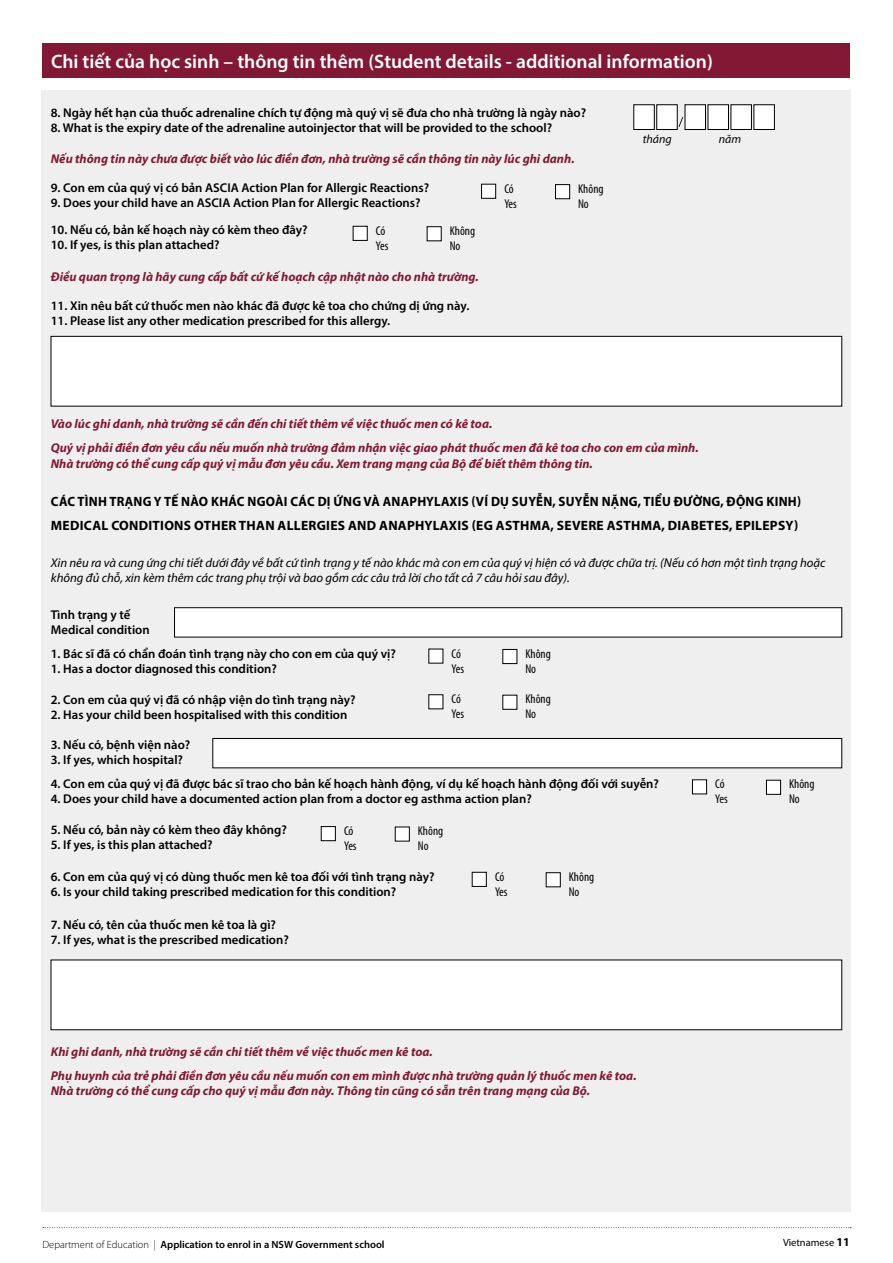
<style>
.page{position:relative;width:893px;height:1263px;background:#fff}
.page>*{position:absolute;margin:0;border:0;box-sizing:border-box;transform-origin:0 0}
.Reverse_Heading{font:600 19.5px "Myriad Pro";color:#fff}
.Subheading_black_cap{font:700 13.5px "Myriad Pro";letter-spacing:.02em;color:#000}
.Subheading_black_cap-2{font:700 13.5px "Myriad Pro";letter-spacing:.02em;color:#000;scale:.96 1}
.Questions{font:600 12.75px "Myriad Pro";color:#000}
.Questions_Eng{font:600 12.75px "Myriad Pro";color:#000}
.Patone_text{font:italic 700 12.75px/15.3px "Myriad Pro";color:#821834}
.Text_Italic{font:italic 12.75px/15.3px "Myriad Pro";color:#000}
.Text_Italic-2{font:italic 700 12.75px "Myriad Pro";color:#821834}
.Answer{font:condensed 12.75px "Myriad Pro";color:#000}
.Answer_Eng{font:condensed 12.75px "Myriad Pro";letter-spacing:-.005em;color:#000}
.t1{font:italic 12px "Myriad Pro";color:#000}
.t2{font:600 10.5px "Myriad Pro";color:#000}
.t3{font:10.5px "Myriad Pro";color:#000}
.s1{font-weight:300}
.s2{font-weight:700;font-size:12px}
</style>
<div class="page">
<div style="left:43px;top:44px;width:807px;height:34px;background:#821834"></div>
<svg style="left:43px;top:1227px;width:808px;height:1px"></svg>
<div style="left:41px;top:90px;width:809px;height:1122px;background:#efefef"></div>
<div style="left:175px;top:608px;width:667px;height:29px;background:#fff"></div>
<div style="left:174px;top:607px;width:668px;height:30px;border:1px solid #000"></div>
<div style="left:213px;top:738px;width:629px;height:30px;background:#fff"></div>
<div style="left:213px;top:738px;width:629px;height:30px;border:1px solid #000"></div>
<div style="left:51px;top:960px;width:791px;height:70px;background:#fff"></div>
<div style="left:472px;top:872px;width:14px;height:14px;background:#fff"></div>
<div style="left:546px;top:873px;width:14px;height:14px;background:#fff"></div>
<div style="left:546px;top:872px;width:14px;height:15px;border:1px solid #000"></div>
<div style="left:321px;top:826px;width:14px;height:15px;background:#fff"></div>
<div style="left:321px;top:826px;width:15px;height:15px;border:1px solid #000"></div>
<div style="left:395px;top:827px;width:14px;height:14px;background:#fff"></div>
<div style="left:395px;top:827px;width:15px;height:14px;border:1px solid #000"></div>
<div style="left:692px;top:780px;width:15px;height:14px;background:#fff"></div>
<div style="left:692px;top:780px;width:15px;height:14px;border:1px solid #000"></div>
<div style="left:766px;top:780px;width:15px;height:14px;background:#fff"></div>
<div style="left:766px;top:780px;width:15px;height:14px;border:1px solid #000"></div>
<div style="left:429px;top:695px;width:14px;height:14px;background:#fff"></div>
<div style="left:503px;top:695px;width:14px;height:14px;background:#fff"></div>
<div style="left:429px;top:649px;width:14px;height:14px;background:#fff"></div>
<div style="left:503px;top:649px;width:14px;height:15px;background:#fff"></div>
<div style="left:503px;top:649px;width:14px;height:15px;border:1px solid #000"></div>
<div style="left:51px;top:336px;width:791px;height:70px;background:#fff"></div>
<div style="left:51px;top:336px;width:791px;height:70px;border:1px solid #000"></div>
<div style="left:353px;top:226px;width:14px;height:14px;background:#fff"></div>
<div style="left:353px;top:226px;width:14px;height:15px;border:1px solid #000"></div>
<div style="left:427px;top:227px;width:14px;height:14px;background:#fff"></div>
<div style="left:427px;top:226px;width:14px;height:15px;border:1px solid #000"></div>
<div style="left:482px;top:184px;width:14px;height:14px;background:#fff"></div>
<div style="left:481px;top:184px;width:15px;height:14px;border:1px solid #000"></div>
<div style="left:555px;top:185px;width:15px;height:14px;background:#fff"></div>
<div style="left:555px;top:184px;width:15px;height:15px;border:1px solid #000"></div>
<svg style="left:633px;top:104px;width:142px;height:26px"></svg>
<p class="Reverse_Heading" style="left:51px;top:49px;width:663px">Chi tiết của học sinh – thông tin thêm (Student details - additional information)</p>
<p class="Questions" style="left:51px;top:105px;width:537px">8. Ngày hết hạn của thuốc adrenaline chích tự động mà quý vị sẽ đưa cho nhà trường là ngày nào?</p>
<p class="Questions_Eng" style="left:51px;top:120px;width:503px">8. What is the expiry date of the adrenaline autoinjector that will be provided to the school?</p>
<p class="Text_Italic-2" style="left:51px;top:150px;width:525px">Nếu thông tin này chưa được biết vào lúc điền đơn, nhà trường sẽ cần thông tin này lúc ghi danh.</p>
<p class="Questions" style="left:51px;top:180px;width:380px">9. Con em của quý vị có bản ASCIA Action Plan for Allergic Reactions?</p>
<p class="Questions_Eng" style="left:51px;top:195px;width:371px">9. Does your child have an ASCIA Action Plan for Allergic Reactions?</p>
<p class="Questions" style="left:51px;top:221px;width:258px">10. Nếu có, bản kế hoạch này có kèm theo đây?</p>
<p class="Questions_Eng" style="left:51px;top:236px;width:170px">10. If yes, is this plan attached?</p>
<p class="Patone_text" style="left:51px;top:269px;width:430px">Điều quan trọng là hãy cung cấp bất cứ kế hoạch cập nhật nào cho nhà trường.</p>
<p class="Questions" style="left:51px;top:298px;width:420px">11. Xin nêu bất cứ thuốc men nào khác đã được kê toa cho chứng dị ứng này.</p>
<p class="Questions_Eng" style="left:51px;top:313px;width:341px">11. Please list any other medication prescribed for this allergy.</p>
<p class="Answer" style="left:578px;top:181px;width:27px">Không</p>
<p class="Answer_Eng" style="left:578px;top:196px;width:12px">No</p>
<p class="Answer" style="left:504px;top:181px;width:11px">Có</p>
<p class="Answer_Eng" style="left:504px;top:196px;width:14px">Yes</p>
<p class="Answer" style="left:450px;top:223px;width:27px">Không</p>
<p class="Answer_Eng" style="left:450px;top:238px;width:12px">No</p>
<p class="Answer" style="left:376px;top:223px;width:11px">Có</p>
<p class="Answer_Eng" style="left:376px;top:238px;width:14px">Yes</p>
<p class="t1" style="left:643px;top:132px;width:31px">tháng</p>
<p class="t1" style="left:719px;top:132px;width:24px">năm</p>
<p class="Patone_text" style="left:51px;top:416px;width:443px">Vào lúc ghi danh, nhà trường sẽ cần đến chi tiết thêm về việc thuốc men có kê toa.</p>
<p class="Patone_text" style="left:51px;top:440px;width:649px">Quý vị phải điền đơn yêu cầu nếu muốn nhà trường đảm nhận việc giao phát thuốc men đã kê toa cho con em của mình.<br>Nhà trường có thể cung cấp quý vị mẫu đơn yêu cầu. Xem trang mạng của Bộ để biết thêm thông tin.</p>
<p class="Subheading_black_cap-2" style="left:51px;top:493px;width:783px">CÁC TÌNH TRẠNG Y TẾ NÀO KHÁC NGOÀI CÁC DỊ ỨNG VÀ ANAPHYLAXIS (VÍ DỤ SUYỄN, SUYỄN NẶNG, TIỂU ĐƯỜNG, ĐỘNG KINH)</p>
<p class="Subheading_black_cap" style="left:51px;top:517px;width:749px">MEDICAL CONDITIONS OTHER THAN ALLERGIES AND ANAPHYLAXIS (EG ASTHMA, SEVERE ASTHMA, DIABETES, EPILEPSY)</p>
<p class="Text_Italic" style="left:51px;top:554px;width:776px">Xin nêu ra và cung ứng chi tiết dưới đây về bất cứ tình trạng y tế nào khác mà con em của quý vị hiện có và được chữa trị. (Nếu có hơn một tình trạng hoặc không đủ chỗ, xin kèm thêm các trang phụ trội và bao gồm các câu trả lời cho tất cả 7 câu hỏi sau đây).</p>
<p class="Questions" style="left:51px;top:607px;width:81px">Tình trạng y tế</p>
<p class="Questions_Eng" style="left:51px;top:622px;width:100px">Medical condition</p>
<p class="Questions" style="left:51px;top:645px;width:347px">1. Bác sĩ đã có chẩn đoán tình trạng này cho con em của quý vị?</p>
<p class="Questions_Eng" style="left:51px;top:660px;width:228px">1. Has a doctor diagnosed this condition?</p>
<p class="Questions" style="left:51px;top:692px;width:306px">2. Con em của quý vị đã có nhập viện do tình trạng này?</p>
<p class="Questions_Eng" style="left:51px;top:707px;width:298px">2. Has your child been hospitalised with this condition</p>
<p class="Questions" style="left:51px;top:737px;width:141px">3. Nếu có, bệnh viện nào?</p>
<p class="Questions_Eng" style="left:51px;top:752px;width:134px">3. If yes, which hospital?</p>
<p class="Questions" style="left:51px;top:776px;width:610px">4. Con em của quý vị đã được bác sĩ trao cho bản kế hoạch hành động, ví dụ kế hoạch hành động đối với suyễn?</p>
<p class="Questions_Eng" style="left:51px;top:791px;width:483px">4. Does your child have a documented action plan from a doctor eg asthma action plan?</p>
<p class="Questions" style="left:51px;top:822px;width:238px">5. Nếu có, bản này có kèm theo đây không?</p>
<p class="Questions_Eng" style="left:51px;top:837px;width:163px">5. If yes, is this plan attached?</p>
<p class="Questions" style="left:51px;top:868px;width:385px">6. Con em của quý vị có dùng thuốc men kê toa đối với tình trạng này?</p>
<p class="Questions_Eng" style="left:51px;top:883px;width:347px">6. Is your child taking prescribed medication for this condition?</p>
<p class="Questions" style="left:51px;top:916px;width:227px">7. Nếu có, tên của thuốc men kê toa là gì?</p>
<p class="Questions_Eng" style="left:51px;top:931px;width:240px">7. If yes, what is the prescribed medication?</p>
<p class="Answer" style="left:525px;top:646px;width:27px">Không</p>
<p class="Answer_Eng" style="left:525px;top:661px;width:12px">No</p>
<p class="Answer" style="left:452px;top:646px;width:11px">Có</p>
<p class="Answer_Eng" style="left:452px;top:661px;width:14px">Yes</p>
<p class="Answer" style="left:525px;top:691px;width:27px">Không</p>
<p class="Answer_Eng" style="left:525px;top:706px;width:12px">No</p>
<p class="Answer" style="left:452px;top:691px;width:11px">Có</p>
<p class="Answer_Eng" style="left:452px;top:706px;width:14px">Yes</p>
<p class="Answer" style="left:418px;top:823px;width:27px">Không</p>
<p class="Answer_Eng" style="left:418px;top:838px;width:12px">No</p>
<p class="Answer" style="left:344px;top:823px;width:11px">Có</p>
<p class="Answer_Eng" style="left:344px;top:838px;width:14px">Yes</p>
<p class="Answer" style="left:569px;top:869px;width:27px">Không</p>
<p class="Answer_Eng" style="left:569px;top:884px;width:12px">No</p>
<p class="Answer" style="left:495px;top:869px;width:11px">Có</p>
<p class="Answer_Eng" style="left:495px;top:884px;width:14px">Yes</p>
<p class="Patone_text" style="left:51px;top:1044px;width:384px">Khi ghi danh, nhà trường sẽ cần chi tiết thêm về việc thuốc men kê toa.</p>
<p class="Patone_text" style="left:51px;top:1067px;width:587px">Phụ huynh của trẻ phải điền đơn yêu cầu nếu muốn con em mình được nhà trường quản lý thuốc men kê toa.<br>Nhà trường có thể cung cấp cho quý vị mẫu đơn này. Thông tin cũng có sẵn trên trang mạng của Bộ.</p>
<p class="Answer" style="left:715px;top:776px;width:11px">Có</p>
<p class="Answer_Eng" style="left:715px;top:791px;width:14px">Yes</p>
<p class="Answer" style="left:789px;top:776px;width:27px">Không</p>
<p class="Answer_Eng" style="left:789px;top:791px;width:12px">No</p>
<p class="t2" style="left:43px;top:1237px;width:344px"><span class="s1">Department of Education |</span> Application to enrol in a NSW Government school</p>
<p class="t3" style="left:783px;top:1236px;width:68px">Vietnamese <span class="s2">11</span></p>
</div>
